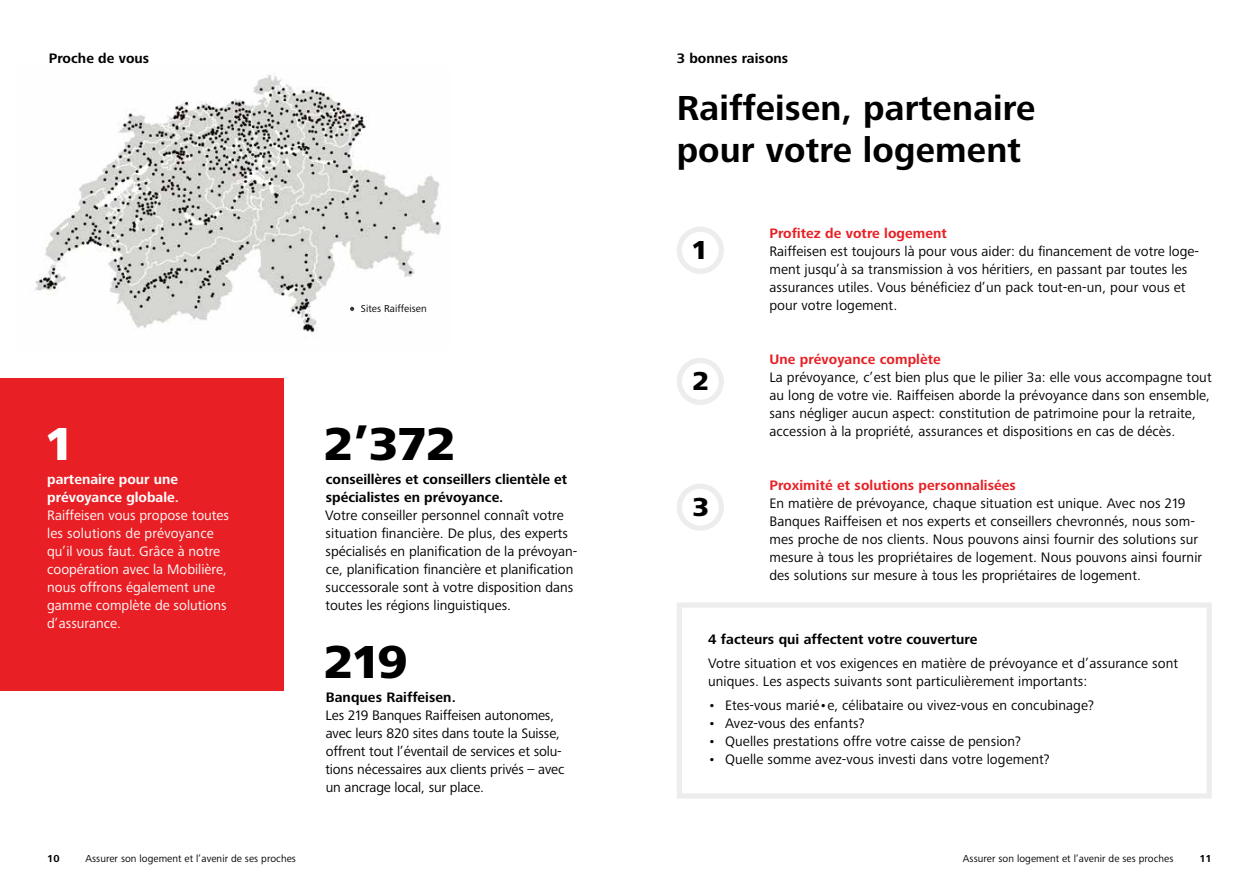
<style>
.page{position:relative;width:1259px;height:893px;background:#fff}
.page>*{position:absolute;margin:0;border:0;box-sizing:border-box;transform-origin:0 0}
.Inhalt_____Box{font:800 48px "Frutiger Next LTW1 G";letter-spacing:.005em;color:#000}
.Inhalt_____Box-2{font:800 48px "Frutiger Next LTW1 G";color:#fff}
.Inhalt_____Titel_24p{font:700 36px/42px "Frutiger Next LTW1 G";letter-spacing:.005em;color:#000}
.t1{font:800 27px "Frutiger Next LTW1 G";color:#000}
.Inhalt_____Grundtext{font:14.25px/18px "Frutiger Next LTW1 G";letter-spacing:.005em;color:#000}
.Inhalt_____Box-3{font:14.25px/18px "Frutiger Next LTW1 G";color:#000}
.Inhalt_____Box-4{font:14.25px/18px "Frutiger Next LTW1 G";color:#fff}
.Inhalt_____Untertite{font:14.25px/18px "Frutiger Next LTW1 G";letter-spacing:.005em;color:#000}
.Inhalt_____Untertite-2{font:700 14.25px "Frutiger Next LTW1 G";letter-spacing:.005em;color:#e82025}
.Inhalt_____Untertite-3{font:700 14.25px "Frutiger Next LTW1 G";letter-spacing:.005em;color:#000}
.Inhalt_____Box-5{font:700 14.25px/18px "Frutiger Next LTW1 G";color:#fff}
.Inhalt_____Rubrikent{font:700 14.25px "Frutiger Next LTW1 G";letter-spacing:.005em;color:#000}
.Inhalt_____Box-6{font:700 14.25px "Frutiger Next LTW1 G";letter-spacing:.005em;color:#000}
.Inhalt_____Legende_G{font:10.5px "Frutiger Next LTW1 G";letter-spacing:.005em;color:#000}
.t2{font:700 10.5px "Frutiger Next LTW1 G";color:#000}
.s1{font-weight:700}
</style>
<div class="page">
<img style="left:35px;top:74px;width:406px;height:259px">
<svg style="left:350px;top:307px;width:4px;height:4px"></svg>
<div style="left:0;top:379px;width:283px;height:312px;background:#e82025"></div>
<div style="left:676px;top:227px;width:48px;height:47px;border:5px solid #ededed;border-radius:50%"></div>
<div style="left:676px;top:358px;width:48px;height:47px;border:5px solid #ededed;border-radius:50%"></div>
<div style="left:676px;top:484px;width:48px;height:47px;border:5px solid #ededed;border-radius:50%"></div>
<div style="left:676px;top:602px;width:535px;height:197px;border:5px solid #ededed"></div>
<p class="Inhalt_____Rubrikent" style="left:49px;top:50px;width:102px">Proche de vous</p>
<p class="Inhalt_____Rubrikent" style="left:676px;top:50px;width:113px">3 bonnes raisons</p>
<p class="Inhalt_____Box-2" style="left:47px;top:417px;width:25px">1</p>
<p class="Inhalt_____Box-5" style="left:47px;top:471px;width:133px">partenaire pour une prévoyance globale.</p>
<p class="Inhalt_____Box-4" style="left:47px;top:507px;width:183px">Raiffeisen vous propose toutes les solutions de prévoyance qu’il vous faut. Grâce à notre coopération avec la Mobilière, nous offrons également une gamme complète de solutions d’assurance.</p>
<p class="Inhalt_____Legende_G" style="left:361px;top:303px;width:67px">Sites Raiffeisen</p>
<p class="Inhalt_____Box" style="left:324px;top:417px;width:134px">2’372</p>
<p class="Inhalt_____Box-3" style="left:325px;top:471px;width:254px"><span class="s1">conseillères et conseillers clientèle et spécialistes en prévoyance.<br></span>Votre conseiller personnel connaît votre situation financière. De plus, des experts spécialisés en planification de la prévoyan&shy;ce, planification financière et planification successorale sont à votre disposition dans toutes les régions linguistiques.</p>
<p class="Inhalt_____Box" style="left:324px;top:634px;width:85px">219</p>
<p class="Inhalt_____Box-6" style="left:326px;top:689px;width:132px">Banques Raiffeisen.</p>
<p class="Inhalt_____Box-3" style="left:325px;top:706px;width:240px">Les 219 Banques Raiffeisen autonomes, avec leurs 820 sites dans toute la Suisse, offrent tout l’éventail de services et solu&shy;tions nécessaires aux clients privés – avec un ancrage local, sur place.</p>
<p class="Inhalt_____Titel_24p" style="left:676px;top:88px;width:360px">Raiffeisen, partenaire pour votre logement</p>
<p class="t1" style="left:691px;top:235px;width:18px">1</p>
<p class="t1" style="left:692px;top:366px;width:18px">2</p>
<p class="t1" style="left:692px;top:492px;width:18px">3</p>
<p class="Inhalt_____Untertite-2" style="left:769px;top:225px;width:179px">Profitez de votre logement</p>
<p class="Inhalt_____Grundtext" style="left:769px;top:243px;width:431px">Raiffeisen est toujours là pour vous aider: du financement de votre loge&shy;ment jusqu’à sa transmission à vos héritiers, en passant par toutes les assurances utiles. Vous bénéficiez d’un pack tout-en-un, pour vous et pour votre logement.</p>
<p class="Inhalt_____Untertite-2" style="left:769px;top:351px;width:173px">Une prévoyance complète</p>
<p class="Inhalt_____Grundtext" style="left:769px;top:369px;width:444px">La prévoyance, c’est bien plus que le pilier 3a: elle vous accompagne tout au long de votre vie. Raiffeisen aborde la prévoyance dans son ensemble, sans négliger aucun aspect: constitution de patrimoine pour la retraite, accession à la propriété, assurances et dispositions en cas de décès.</p>
<p class="Inhalt_____Untertite-2" style="left:769px;top:477px;width:248px">Proximité et solutions personnalisées</p>
<p class="Inhalt_____Grundtext" style="left:769px;top:495px;width:434px">En matière de prévoyance, chaque situation est unique. Avec nos 219<br>Banques Raiffeisen et nos experts et conseillers chevronnés, nous som&shy;mes proche de nos clients. Nous pouvons ainsi fournir des solutions sur mesure à tous les propriétaires de logement. Nous pouvons ainsi fournir des solutions sur mesure à tous les propriétaires de logement.</p>
<p class="Inhalt_____Untertite-3" style="left:708px;top:631px;width:271px">4 facteurs qui affectent votre couverture</p>
<p class="Inhalt_____Untertite" style="left:708px;top:655px;width:471px">Votre situation et vos exigences en matière de prévoyance et d’assurance sont uniques. Les aspects suivants sont particulièrement importants:</p>
<p class="Inhalt_____Grundtext" style="left:708px;top:697px;width:387px">• Etes-vous marié•e, célibataire ou vivez-vous en concubinage?</p>
<p class="Inhalt_____Grundtext" style="left:708px;top:715px;width:158px">• Avez-vous des enfants?</p>
<p class="Inhalt_____Grundtext" style="left:708px;top:733px;width:314px">• Quelles prestations offre votre caisse de pension?</p>
<p class="Inhalt_____Grundtext" style="left:708px;top:751px;width:343px">• Quelle somme avez-vous investi dans votre logement?</p>
<p class="t2" style="left:47px;top:852px;width:14px">10</p>
<p class="Inhalt_____Legende_G" style="left:85px;top:852px;width:212px">Assurer son logement et l’avenir de ses proches</p>
<p class="Inhalt_____Legende_G" style="left:963px;top:852px;width:212px">Assurer son logement et l’avenir de ses proches</p>
<p class="t2" style="left:1199px;top:852px;width:14px">11</p>
</div>
